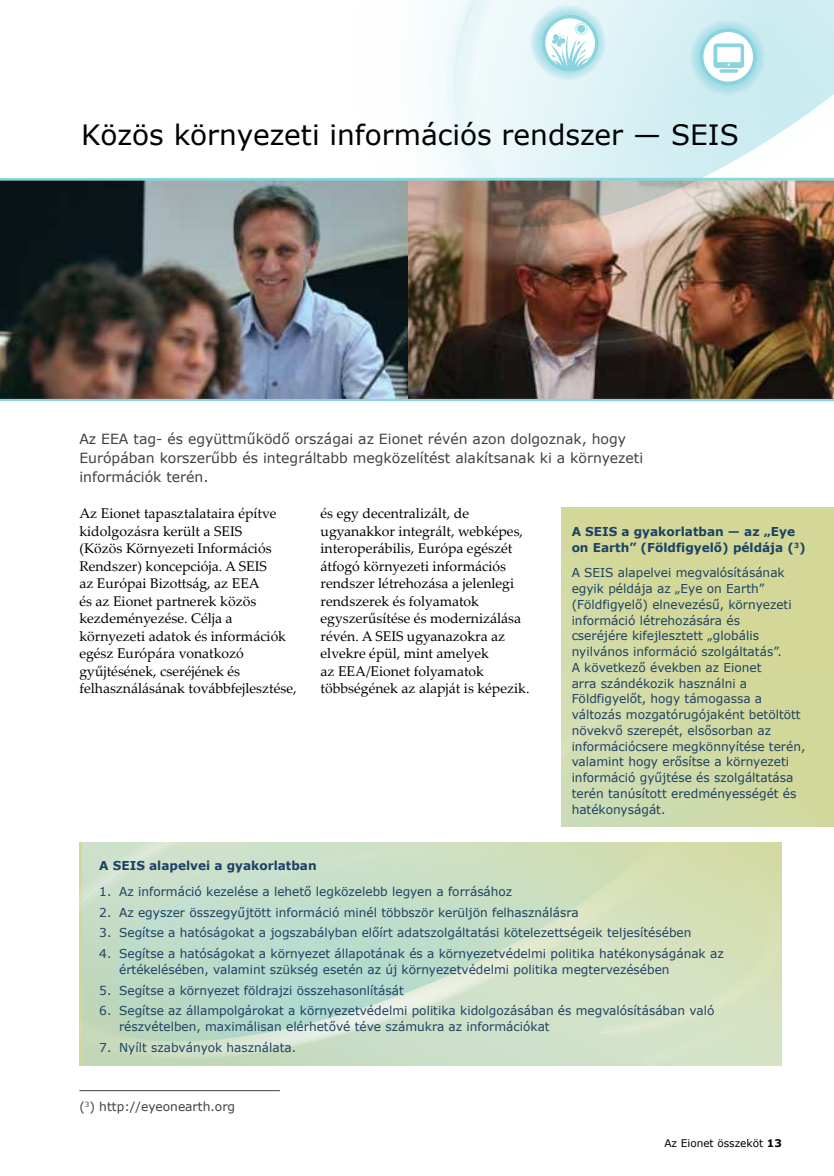
<style>
.page{position:relative;width:834px;height:1176px;background:#fff}
.page>*{position:absolute;margin:0;border:0;box-sizing:border-box;transform-origin:0 0}
.Chapter_title{font:28px "Verdana";color:#000}
.Body_text{font:14px/17.5px "Palatino Linotype";color:#000}
.t1{font:14px/19.2px "Verdana";color:#414042}
.Green_box_body_inden{font:12.25px/15.8px "Verdana";color:#1e4164}
.Green_box_body{font:12.25px/15.8px "Verdana";color:#1e4164}
.Green_box_heading{font:700 12.25px/15.8px "Verdana";color:#1e4164}
.Footnote_3{font:12.25px "Verdana";color:#414042}
.t2{font:10.5px "Verdana";color:#000}
.s1{font-weight:700}
</style>
<div class="page">
<img style="left:407px;top:388px;width:426px;height:10px">
<img style="left:0;top:181px;width:407px;height:217px">
<img style="left:284px;top:177px;width:549px;height:211px">
<img style="left:298px;top:0;width:535px;height:312px">
<hr style="left:0;top:179px;width:833px;height:2px;background:#8ad4df">
<svg style="left:690px;top:20px;width:74px;height:75px;background:#b2e2e9"></svg>
<svg style="left:701px;top:30px;width:53px;height:53px"></svg>
<div style="left:699px;top:29px;width:57px;height:56px;border:4px solid #8ad4df;border-radius:50%"></div>
<svg style="left:713px;top:43px;width:31px;height:30px"></svg>
<svg style="left:530px;top:5px;width:75px;height:75px;background:#c1e8ed"></svg>
<svg style="left:543px;top:17px;width:53px;height:53px"></svg>
<div style="left:541px;top:15px;width:57px;height:56px;border:4px solid #8ad4df;border-radius:50%"></div>
<svg style="left:549px;top:22px;width:41px;height:47px"></svg>
<svg style="left:561px;top:507px;width:272px;height:319px;background:#d1d9a0"></svg>
<hr style="left:0;top:178px;width:833px;height:2px;background:#8ad4df">
<svg style="left:0;top:398px;width:833px;height:4px;background:#96bfc5"></svg>
<hr style="left:79px;top:1090px;width:201px;height:1px;background:#414042">
<svg style="left:79px;top:842px;width:702px;height:223px;background:#cadec3"></svg>
<p class="Chapter_title" style="left:81px;top:117px;width:659px">Közös környezeti információs rendszer — SEIS</p>
<p class="t1" style="left:79px;top:428px;width:565px">Az EEA tag- és együttműködő országai az Eionet révén azon dolgoznak, hogy<br>Európában korszerűbb és integráltabb megközelítést alakítsanak ki a környezeti információk terén.</p>
<p class="Body_text" style="left:79px;top:504px;width:219px">Az Eionet tapasztalataira építve kidolgozásra került a SEIS<br>(Közös Környezeti Információs<br>Rendszer) koncepciója. A SEIS<br>az Európai Bizottság, az EEA<br>és az Eionet partnerek közös kezdeményezése. Célja a környezeti adatok és információk egész Európára vonatkozó gyűjtésének, cseréjének és felhasználásának továbbfejlesztése,</p>
<p class="Body_text" style="left:320px;top:504px;width:210px">és egy decentralizált, de ugyanakkor integrált, webképes, interoperábilis, Európa egészét átfogó környezeti információs rendszer létrehozása a jelenlegi rendszerek és folyamatok egyszerűsítése és modernizálása révén. A SEIS ugyanazokra az elvekre épül, mint amelyek<br>az EEA/Eionet folyamatok többségének az alapját is képezik.</p>
<p class="Green_box_heading" style="left:571px;top:523px;width:235px">A SEIS a gyakorlatban — az „Eye on Earth” (Földfigyelő) példája (<sup>3</sup>)</p>
<p class="Green_box_body" style="left:571px;top:564px;width:235px">A SEIS alapelvei megvalósításának egyik példája az „Eye on Earth” (Földfigyelő) elnevezésű, környezeti információ létrehozására és<br>cseréjére kifejlesztett „globális nyilvános információ szolgáltatás”.<br>A következő években az Eionet<br>arra szándékozik használni a Földfigyelőt, hogy támogassa a változás mozgatórugójaként betöltött növekvő szerepét, elsősorban az információcsere megkönnyítése terén, valamint hogy erősítse a környezeti információ gyűjtése és szolgáltatása terén tanúsított eredményességét és hatékonyságát.</p>
<p class="Green_box_heading" style="left:99px;top:857px;width:219px">A SEIS alapelvei a gyakorlatban</p>
<p class="Green_box_body_inden" style="left:99px;top:883px;width:414px">1. Az információ kezelése a lehető legközelebb legyen a forrásához</p>
<p class="Green_box_body_inden" style="left:99px;top:904px;width:481px">2. Az egyszer összegyűjtött információ minél többször kerüljön felhasználásra</p>
<p class="Green_box_body_inden" style="left:99px;top:924px;width:593px">3. Segítse a hatóságokat a jogszabályban előírt adatszolgáltatási kötelezettségeik teljesítésében</p>
<p class="Green_box_body_inden" style="left:119px;top:945px;width:606px;text-indent:-20px">4. Segítse a hatóságokat a környezet állapotának és a környezetvédelmi politika hatékonyságának az értékelésében, valamint szükség esetén az új környezetvédelmi politika megtervezésében</p>
<p class="Green_box_body_inden" style="left:99px;top:982px;width:306px">5. Segítse a környezet földrajzi összehasonlítását</p>
<p class="Green_box_body_inden" style="left:119px;top:1002px;width:596px;text-indent:-20px">6. Segítse az állampolgárokat a környezetvédelmi politika kidolgozásában és megvalósításában való részvételben, maximálisan elérhetővé téve számukra az információkat</p>
<p class="Green_box_body_inden" style="left:99px;top:1039px;width:198px">7. Nyílt szabványok használata.</p>
<p class="Footnote_3" style="left:79px;top:1098px;width:157px">(<sup>3</sup>) http://eyeonearth.org</p>
<p class="t2" style="left:664px;top:1136px;width:119px">Az Eionet összeköt <span class="s1">13</span></p>
</div>
